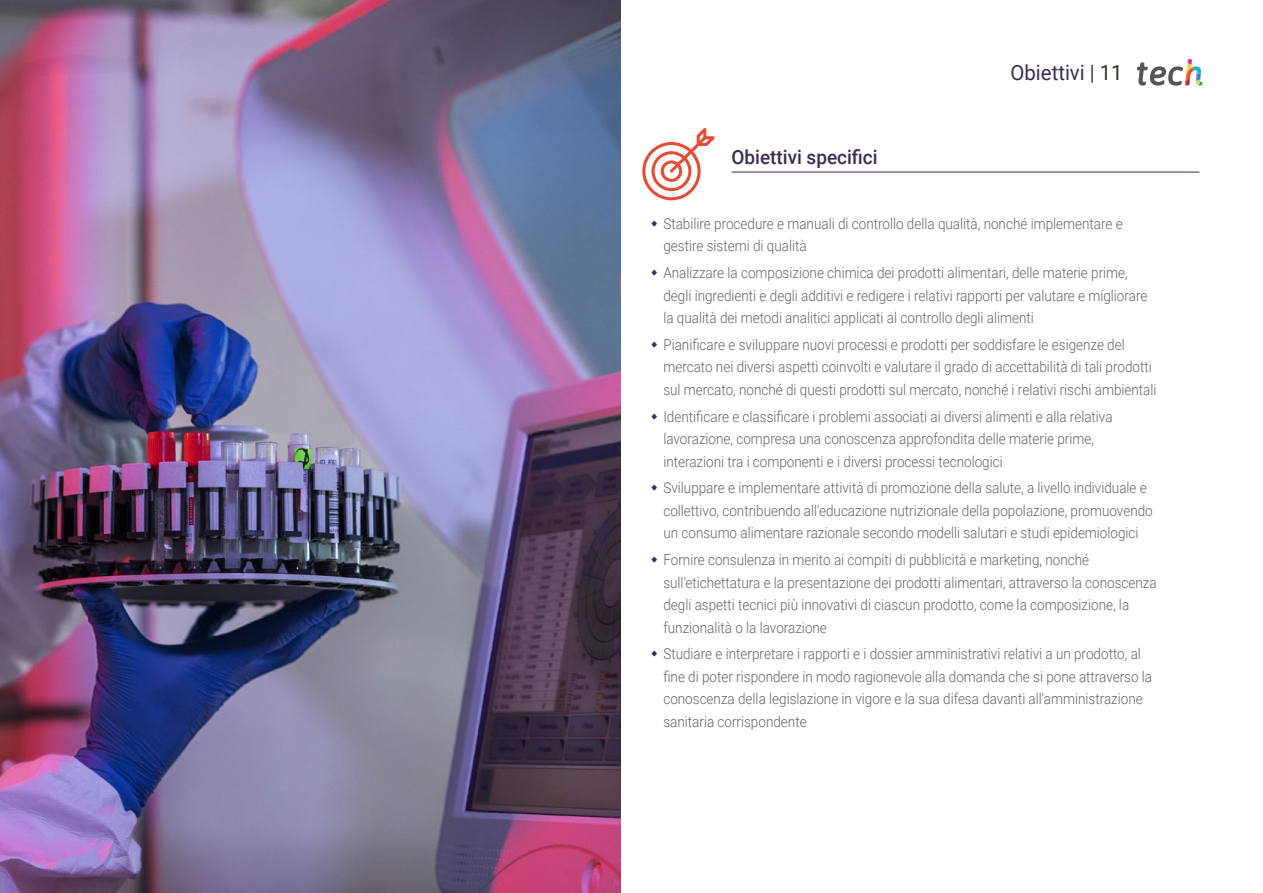
<style>
.page{position:relative;width:1263px;height:893px;background:#fff}
.page>*{position:absolute;margin:0;border:0;box-sizing:border-box;transform-origin:0 0}
.t1{font:21px "Roboto";color:#3e2b56}
.t2{font:500 19.5px "Roboto";color:#3e2b56}
.t3{font:300 15px/22.5px "Roboto";color:#61646a;scale:.9 1}
.s1{color:#312e20}
</style>
<div class="page">
<hr style="left:732px;top:172px;width:467px;height:1px;background:#3e2b56">
<svg style="left:642px;top:128px;width:73px;height:72px"></svg>
<img style="left:0;top:0;width:621px;height:893px">
<svg style="left:1137px;top:59px;width:65px;height:27px"></svg>
<h2 class="t2" style="left:732px;top:144px;width:147px">Obiettivi specifici</h2>
<h1 class="t1" style="left:1010px;top:57px;width:114px">Obiettivi | <span class="s1">11</span></h1>
<p class="t3" style="left:663px;top:212px;width:512px">Stabilire procedure e manuali di controllo della qualità, nonché implementare e gestire sistemi di qualità</p>
<p class="t3" style="left:663px;top:261px;width:539px">Analizzare la composizione chimica dei prodotti alimentari, delle materie prime, degli ingredienti e degli additivi e redigere i relativi rapporti per valutare e migliorare la qualità dei metodi analitici applicati al controllo degli alimenti</p>
<p class="t3" style="left:663px;top:333px;width:549px">Pianificare e sviluppare nuovi processi e prodotti per soddisfare le esigenze del mercato nei diversi aspetti coinvolti e valutare il grado di accettabilità di tali prodotti sul mercato, nonché di questi prodotti sul mercato, nonché i relativi rischi ambientali</p>
<p class="t3" style="left:663px;top:404px;width:501px">Identificare e classificare i problemi associati ai diversi alimenti e alla relativa lavorazione, compresa una conoscenza approfondita delle materie prime, interazioni tra i componenti e i diversi processi tecnologici</p>
<p class="t3" style="left:663px;top:476px;width:545px">Sviluppare e implementare attività di promozione della salute, a livello individuale e collettivo, contribuendo all'educazione nutrizionale della popolazione, promuovendo un consumo alimentare razionale secondo modelli salutari e studi epidemiologici</p>
<p class="t3" style="left:663px;top:548px;width:550px">Fornire consulenza in merito ai compiti di pubblicità e marketing, nonché sull'etichettatura e la presentazione dei prodotti alimentari, attraverso la conoscenza degli aspetti tecnici più innovativi di ciascun prodotto, come la composizione, la funzionalità o la lavorazione</p>
<p class="t3" style="left:663px;top:642px;width:545px">Studiare e interpretare i rapporti e i dossier amministrativi relativi a un prodotto, al fine di poter rispondere in modo ragionevole alla domanda che si pone attraverso la conoscenza della legislazione in vigore e la sua difesa davanti all'amministrazione sanitaria corrispondente</p>
</div>
